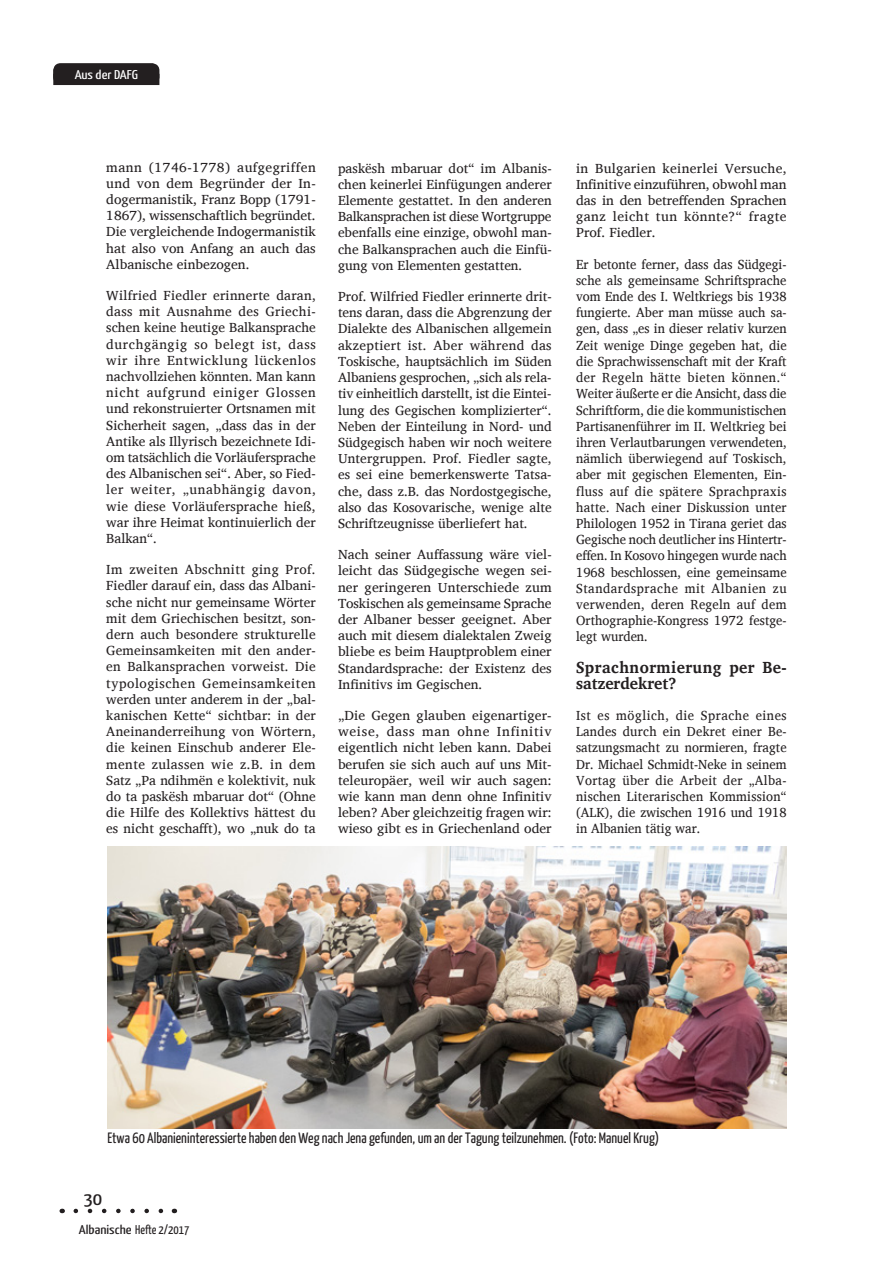
<style>
.page{position:relative;width:893px;height:1263px;background:#fff}
.page>*{position:absolute;margin:0;border:0;box-sizing:border-box;transform-origin:0 0}
.t1{font:18px "Yanone Kaffeesatz";color:#231f20;scale:1.25 1}
.t2{font:700 16.5px/16.2px "Charis SIL";letter-spacing:.025em;color:#231f20;scale:.95 1}
.t3{font:15px "Yanone Kaffeesatz";color:#231f20}
.t4{font:13.5px/16.2px "Charis SIL";color:#231f20;text-align:justify}
.t5{font:13.5px/16.2px "Charis SIL";color:#231f20;text-align:justify;scale:.95 1}
.t6{font:12.75px "Yanone Kaffeesatz";color:#231f20;scale:1.25 1}
.t7{font:12.75px "Yanone Kaffeesatz";color:#fff;scale:1.25 1}
</style>
<div class="page">
<div style="left:54px;top:64px;width:105px;height:20px;background:#231f20;border-radius:7px"></div>
<div style="left:53px;top:63px;width:106px;height:21px;border:2px solid #231f20;border-radius:7px"></div>
<div style="left:54px;top:75px;width:105px;height:9px;background:#231f20"></div>
<div style="left:53px;top:74px;width:106px;height:11px;border:2px solid #231f20"></div>
<img style="left:107px;top:847px;width:680px;height:281px">
<svg style="left:76px;top:1209px;width:88px;height:4px"></svg>
<p class="t7" style="left:75px;top:66px;width:52px">Aus der DAFG</p>
<p class="t4" style="left:106px;top:159px;width:211px">mann (1746-1778) aufgegriffen und von dem Begründer der In&shy;dogermanistik, Franz Bopp (1791- 1867), wissenschaftlich begründet.<br>Die vergleichende Indogermanistik hat also von Anfang an auch das Albanische einbezogen.</p>
<p class="t4" style="left:106px;top:287px;width:211px">Wilfried Fiedler erinnerte daran, dass mit Ausnahme des Griechi&shy;schen keine heutige Balkansprache durchgängig so belegt ist, dass wir ihre Entwicklung lückenlos nachvollziehen könnten. Man kann nicht aufgrund einiger Glossen und rekonstruierter Ortsnamen mit Sicherheit sagen, „dass das in der Antike als Illyrisch bezeichnete Idi&shy;om tatsächlich die Vorläufersprache des Albanischen sei“. Aber, so Fied&shy;ler weiter, „unabhängig davon, wie diese Vorläufersprache hieß, war ihre Heimat kontinuierlich der Balkan“.</p>
<p class="t4" style="left:106px;top:561px;width:211px">Im zweiten Abschnitt ging Prof.<br>Fiedler darauf ein, dass das Albani&shy;sche nicht nur gemeinsame Wörter mit dem Griechischen besitzt, son&shy;dern auch besondere strukturelle Gemeinsamkeiten mit den ander&shy;en Balkansprachen vorweist. Die typologischen Gemeinsamkeiten werden unter anderem in der „bal&shy;kanischen Kette“ sichtbar: in der Aneinanderreihung von Wörtern, die keinen Einschub anderer Ele&shy;mente zulassen wie z.B. in dem Satz „Pa ndihmën e kolektivit, nuk do ta paskësh mbaruar dot“ (Ohne die Hilfe des Kollektivs hättest du es nicht geschafft), wo „nuk do ta</p>
<p class="t4" style="left:338px;top:160px;width:215px">paskësh mbaruar dot“ im Albanis&shy;chen keinerlei Einfügungen anderer Elemente gestattet. In den anderen Balkansprachen ist diese Wortgruppe ebenfalls eine einzige, obwohl man&shy;che Balkansprachen auch die Einfü&shy;gung von Elementen gestatten.</p>
<p class="t4" style="left:338px;top:288px;width:215px">Prof. Wilfried Fiedler erinnerte drit&shy;tens daran, dass die Abgrenzung der Dialekte des Albanischen allgemein akzeptiert ist. Aber während das Toskische, hauptsächlich im Süden Albaniens gesprochen, „sich als rela&shy;tiv einheitlich darstellt, ist die Eintei&shy;lung des Gegischen komplizierter“.<br>Neben der Einteilung in Nord- und Südgegisch haben wir noch weitere Untergruppen. Prof. Fiedler sagte, es sei eine bemerkenswerte Tatsa&shy;che, dass z.B. das Nordostgegische, also das Kosovarische, wenige alte Schriftzeugnisse überliefert hat.</p>
<p class="t4" style="left:338px;top:546px;width:215px">Nach seiner Auffassung wäre viel&shy;leicht das Südgegische wegen sei&shy;ner geringeren Unterschiede zum Toskischen als gemeinsame Sprache der Albaner besser geeignet. Aber auch mit diesem dialektalen Zweig bliebe es beim Hauptproblem einer Standardsprache: der Existenz des Infinitivs im Gegischen.</p>
<p class="t4" style="left:338px;top:707px;width:215px">„Die Gegen glauben eigenartiger&shy;weise, dass man ohne Infinitiv eigentlich nicht leben kann. Dabei berufen sie sich auch auf uns Mit&shy;teleuropäer, weil wir auch sagen: wie kann man denn ohne Infinitiv leben? Aber gleichzeitig fragen wir: wieso gibt es in Griechenland oder</p>
<p class="t4" style="left:576px;top:160px;width:212px">in Bulgarien keinerlei Versuche, Infinitive einzuführen, obwohl man das in den betreffenden Sprachen ganz leicht tun könnte?“ fragte Prof. Fiedler.</p>
<p class="t5" style="left:576px;top:256px;width:223px">Er betonte ferner, dass das Südgegi&shy;sche als gemeinsame Schriftsprache vom Ende des I. Weltkriegs bis 1938 fungierte. Aber man müsse auch sa&shy;gen, dass „es in dieser relativ kurzen Zeit wenige Dinge gegeben hat, die die Sprachwissenschaft mit der Kraft der Regeln hätte bieten können.“ Weiter äußerte er die Ansicht, dass die Schriftform, die die kommunistischen Partisanenführer im II. Weltkrieg bei ihren Verlautbarungen verwendeten, nämlich überwiegend auf Toskisch, aber mit gegischen Elementen, Ein&shy;fluss auf die spätere Sprachpraxis hatte. Nach einer Diskussion unter Philologen 1952 in Tirana geriet das Gegische noch deutlicher ins Hintertr&shy;effen. In Kosovo hingegen wurde nach 1968 beschlossen, eine gemeinsame Standardsprache mit Albanien zu verwenden, deren Regeln auf dem Orthographie-Kongress 1972 festge&shy;legt wurden.</p>
<p class="t2" style="left:576px;top:659px;width:223px">Sprachnormierung per Be&shy;satzerdekret?</p>
<p class="t5" style="left:576px;top:707px;width:223px">Ist es möglich, die Sprache eines Landes durch ein Dekret einer Be&shy;satzungsmacht zu normieren, fragte Dr. Michael Schmidt-Neke in seinem Vortag über die Arbeit der „Alba&shy;nischen Literarischen Kommission“ (ALK), die zwischen 1916 und 1918 in Albanien tätig war.</p>
<p class="t3" style="left:107px;top:1129px;width:553px">Etwa 60 Albanieninteressierte haben den Weg nach Jena gefunden, um an der Tagung teilzunehmen. (Foto: Manuel Krug)</p>
<h1 class="t1" style="left:84px;top:1187px;width:17px">30</h1>
<p class="t6" style="left:79px;top:1221px;width:90px">Albanische Hefte 2/2017</p>
</div>
